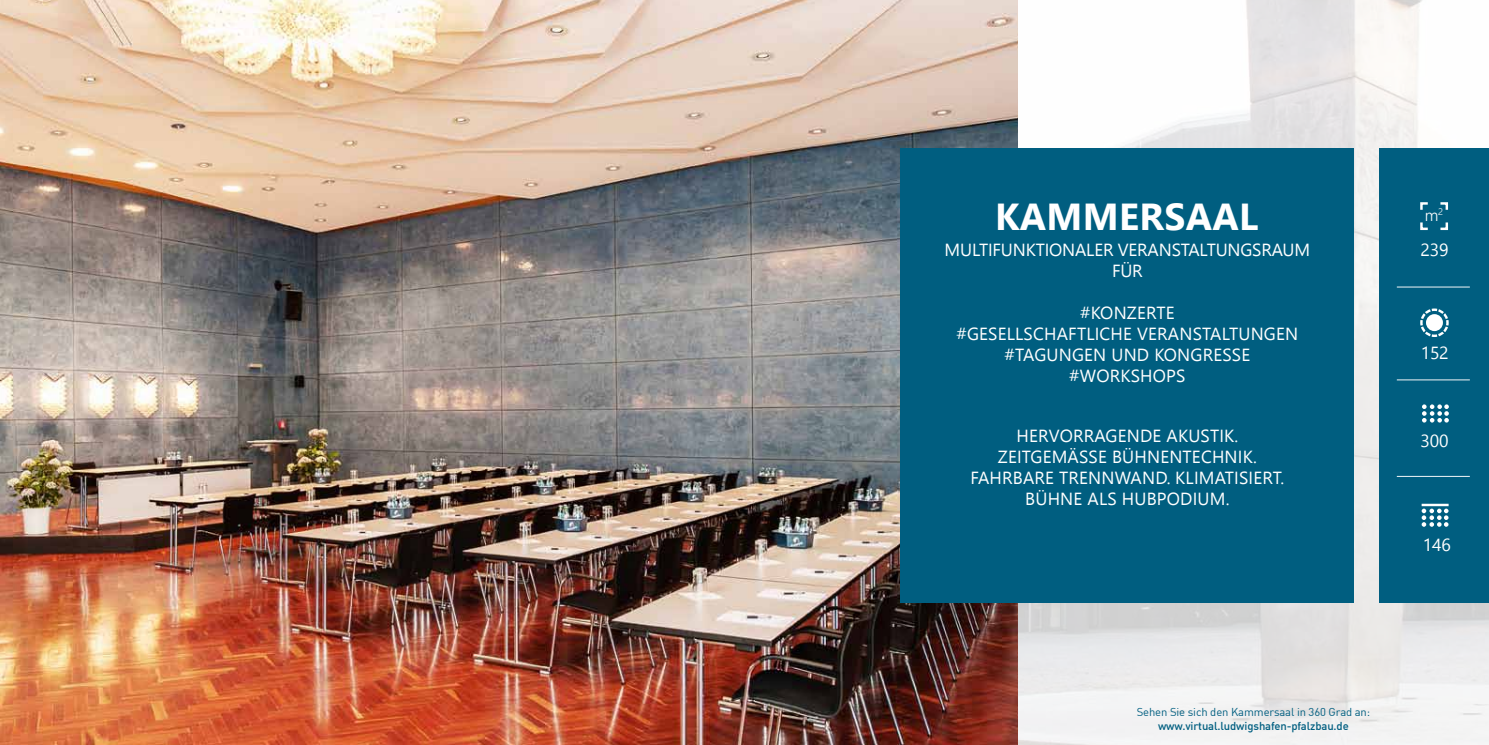
<style>
.page{position:relative;width:1489px;height:745px;background:#fff}
.page>*{position:absolute;margin:0;border:0;box-sizing:border-box;transform-origin:0 0}
.t1{font:700 37.5px "Nirmala UI";letter-spacing:.01em;color:#fff}
.t2{font:17.5px/21px "Nirmala UI";letter-spacing:.01em;color:#fff;text-align:center}
.t3{font:17.5px/21px "Nirmala UI";letter-spacing:-.01em;color:#fff;text-align:center}
.t4{font:300 16.25px "Nirmala UI";color:#fff}
.t5{font:11.25px "DIN Offc";letter-spacing:-.01em;color:#005e80}
.t6{font:500 11.25px "DIN Offc";letter-spacing:-.01em;color:#005e80}
</style>
<div class="page">
<img style="left:1017px;top:0;width:471px;height:744px">
<img style="left:0;top:0;width:1017px;height:744px">
<div style="left:900px;top:148px;width:454px;height:453px;background:#005e80"></div>
<div style="left:1378px;top:148px;width:110px;height:453px;background:#005e80"></div>
<svg style="left:1420px;top:202px;width:28px;height:29px"></svg>
<svg style="left:1420px;top:308px;width:29px;height:29px"></svg>
<div style="left:1425px;top:314px;width:17px;height:17px;background:#fff;border-radius:50%"></div>
<svg style="left:1422px;top:404px;width:26px;height:18px"></svg>
<svg style="left:1421px;top:508px;width:27px;height:18px"></svg>
<hr style="left:1421px;top:503px;width:27px;height:3px;background:#fff">
<hr style="left:1396px;top:286px;width:73px;height:1px;background:#fff">
<hr style="left:1396px;top:379px;width:73px;height:1px;background:#fff">
<hr style="left:1396px;top:476px;width:73px;height:1px;background:#fff">
<h1 class="t1" style="left:995px;top:185px;width:169px">KAMMERSAAL</h1>
<p class="t3" style="left:944px;top:238px;width:367px">MULTIFUNKTIONALER VERANSTALTUNGSRAUM<br>FÜR</p>
<p class="t2" style="left:956px;top:301px;width:343px">#KONZERTE<br>#GESELLSCHAFTLICHE VERANSTALTUNGEN #TAGUNGEN UND KONGRESSE #WORKSHOPS</p>
<p class="t2" style="left:970px;top:424px;width:315px">HERVORRAGENDE AKUSTIK.<br>ZEITGEMÄSSE BÜHNENTECHNIK.<br>FAHRBARE TRENNWAND. KLIMATISIERT.<br>BÜHNE ALS HUBPODIUM.</p>
<p class="t4" style="left:1424px;top:201px;width:20px">m<sup>2</sup></p>
<p class="t2" style="left:1420px;top:238px;width:29px">239</p>
<p class="t2" style="left:1420px;top:341px;width:29px">152</p>
<p class="t2" style="left:1420px;top:429px;width:29px">300</p>
<p class="t2" style="left:1422px;top:533px;width:29px">146</p>
<p class="t5" style="left:1136px;top:704px;width:235px">Sehen Sie sich den Kammersaal in 360 Grad an:</p>
<p class="t6" style="left:1157px;top:718px;width:192px">www.virtual.ludwigshafen-pfalzbau.de</p>
</div>
